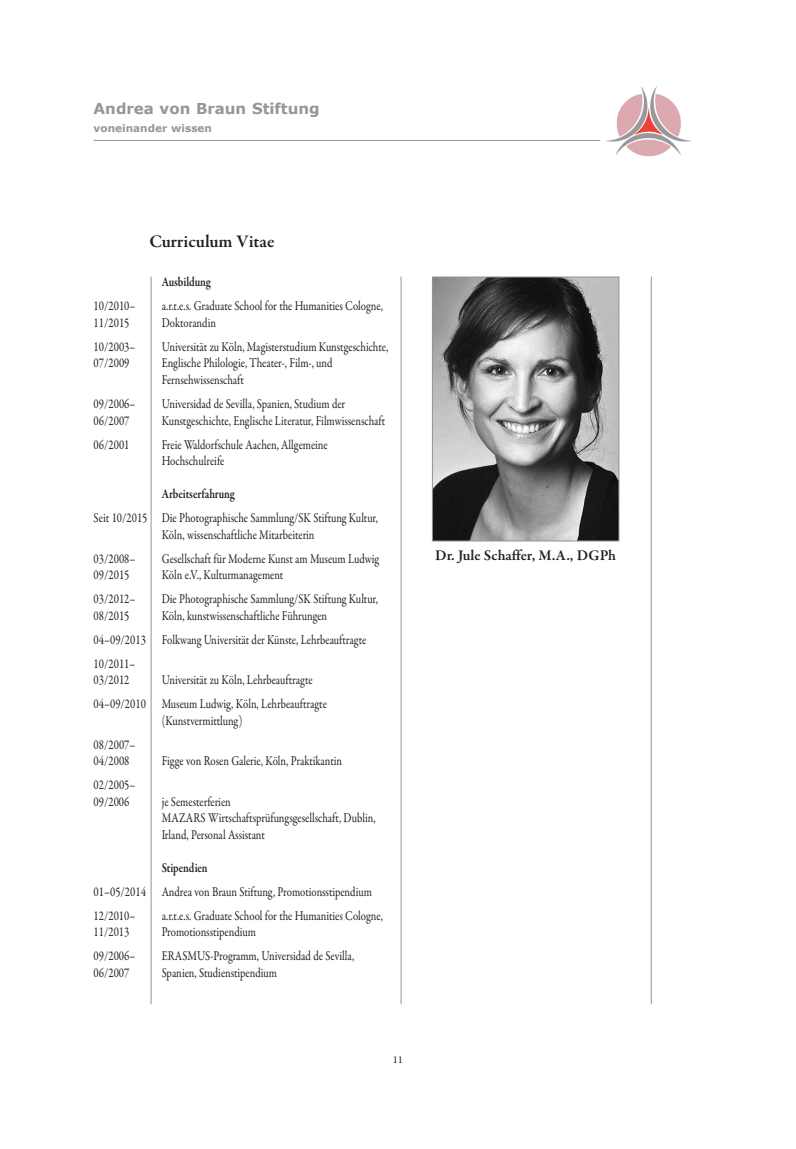
<style>
.page{position:relative;width:796px;height:1149px;background:#fff}
.page>*{position:absolute;margin:0;border:0;box-sizing:border-box;transform-origin:0 0}
.t1{font:600 18px "Garamond Premr Pro";color:#231f20}
.t2{font:600 15px "Garamond Premr Pro";color:#231f20}
.t3{font:700 15px "Verdana";color:#95969a}
.t4{font:13.5px/16.5px "Garamond Premr Pro";color:#231f20;scale:.8 1}
.t5{font:600 13.5px "Garamond Premr Pro";letter-spacing:-.005em;color:#231f20;scale:.8 1}
.t6{font:700 10.5px "Verdana";color:#95969a}
.t7{font:10.5px "Garamond Premr Pro";color:#231f20}
</style>
<div class="page">
<img style="left:606px;top:86px;width:86px;height:71px">
<hr style="left:94px;top:140px;width:506px;height:1px;background:#95969a">
<hr style="left:151px;top:276px;width:1px;height:727px;background:#95969a">
<hr style="left:400px;top:276px;width:1px;height:727px;background:#95969a">
<hr style="left:650px;top:276px;width:1px;height:727px;background:#95969a">
<img style="left:434px;top:278px;width:183px;height:261px">
<div style="left:432px;top:276px;width:187px;height:265px;border:1px solid #939598"></div>
<p class="t3" style="left:94px;top:98px;width:227px">Andrea von Braun Stiftung</p>
<p class="t6" style="left:94px;top:121px;width:120px">voneinander wissen</p>
<h1 class="t1" style="left:149px;top:234px;width:126px">Curriculum Vitae</h1>
<p class="t5" style="left:162px;top:277px;width:63px">Ausbildung</p>
<p class="t4" style="left:94px;top:299px;width:54px">10/2010–</p>
<p class="t4" style="left:162px;top:299px;width:278px">a.r.t.e.s. Graduate School for the Humanities Cologne,</p>
<p class="t4" style="left:94px;top:315px;width:46px">11/2015</p>
<p class="t4" style="left:162px;top:315px;width:69px">Doktorandin</p>
<p class="t4" style="left:94px;top:339px;width:54px">10/2003–</p>
<p class="t4" style="left:162px;top:339px;width:284px">Universität zu Köln, Magisterstudium Kunstgeschichte,</p>
<p class="t4" style="left:94px;top:356px;width:46px">07/2009</p>
<p class="t4" style="left:162px;top:356px;width:215px">Englische Philologie, Theater-, Film-, und<br>Fernsehwissenschaft</p>
<p class="t4" style="left:94px;top:396px;width:54px">09/2006–</p>
<p class="t4" style="left:162px;top:396px;width:231px">Universidad de Sevilla, Spanien, Studium der</p>
<p class="t4" style="left:94px;top:413px;width:46px">06/2007</p>
<p class="t4" style="left:162px;top:413px;width:281px">Kunstgeschichte, Englische Literatur, Filmwissenschaft</p>
<p class="t4" style="left:94px;top:437px;width:46px">06/2001</p>
<p class="t4" style="left:162px;top:437px;width:209px">Freie Waldorfschule Aachen, Allgemeine<br>Hochschulreife</p>
<p class="t5" style="left:162px;top:488px;width:93px">Arbeitserfahrung</p>
<p class="t4" style="left:94px;top:510px;width:357px;text-align:center">Seit 10/2015 Die Photographische Sammlung/SK Stiftung Kultur,<br>Köln, wissenschaftliche Mitarbeiterin</p>
<p class="t4" style="left:94px;top:551px;width:54px">03/2008–</p>
<p class="t4" style="left:162px;top:551px;width:273px">Gesellschaft für Moderne Kunst am Museum Ludwig</p>
<p class="t4" style="left:94px;top:567px;width:46px">09/2015</p>
<p class="t4" style="left:162px;top:567px;width:153px">Köln e.V., Kulturmanagement</p>
<p class="t4" style="left:94px;top:591px;width:54px">03/2012–</p>
<p class="t4" style="left:162px;top:591px;width:272px">Die Photographische Sammlung/SK Stiftung Kultur,</p>
<p class="t4" style="left:94px;top:608px;width:46px">08/2015</p>
<p class="t4" style="left:94px;top:604px;width:342px;line-height:24px;text-indent:68px">Köln, kunstwissenschaftliche Führungen<br>04–09/2013 Folkwang Universität der Künste, Lehrbeauftragte<br>10/2011–</p>
<p class="t4" style="left:94px;top:672px;width:46px">03/2012</p>
<p class="t4" style="left:94px;top:669px;width:293px;line-height:24px;text-indent:68px">Universität zu Köln, Lehrbeauftragte<br>04–09/2010 Museum Ludwig, Köln, Lehrbeauftragte</p>
<p class="t4" style="left:162px;top:713px;width:103px">(Kunstvermittlung)</p>
<p class="t4" style="left:94px;top:737px;width:54px">08/2007–<br>04/2008</p>
<p class="t4" style="left:162px;top:753px;width:227px">Figge von Rosen Galerie, Köln, Praktikantin</p>
<p class="t4" style="left:94px;top:777px;width:54px">02/2005–<br>09/2006</p>
<p class="t4" style="left:162px;top:794px;width:269px">je Semesterferien<br>MAZARS Wirtschaftsprüfungsgesellschaft, Dublin,<br>Irland, Personal Assistant</p>
<p class="t5" style="left:162px;top:862px;width:59px">Stipendien</p>
<p class="t4" style="left:94px;top:880px;width:349px;line-height:24px">01–05/2014 Andrea von Braun Stiftung, Promotionsstipendium<br>12/2010–</p>
<p class="t4" style="left:162px;top:908px;width:278px">a.r.t.e.s. Graduate School for the Humanities Cologne,</p>
<p class="t4" style="left:94px;top:924px;width:46px">11/2013</p>
<p class="t4" style="left:162px;top:924px;width:119px">Promotionsstipendium</p>
<p class="t4" style="left:94px;top:948px;width:54px">09/2006–</p>
<p class="t4" style="left:162px;top:948px;width:242px">ERASMUS-Programm, Universidad de Sevilla,</p>
<p class="t4" style="left:94px;top:965px;width:46px">06/2007</p>
<p class="t4" style="left:162px;top:965px;width:145px">Spanien, Studienstipendium</p>
<p class="t7" style="left:392px;top:1055px;width:12px">11</p>
<p class="t2" style="left:435px;top:549px;width:182px">Dr. Jule Schaffer, M.A., DGPh</p>
</div>
